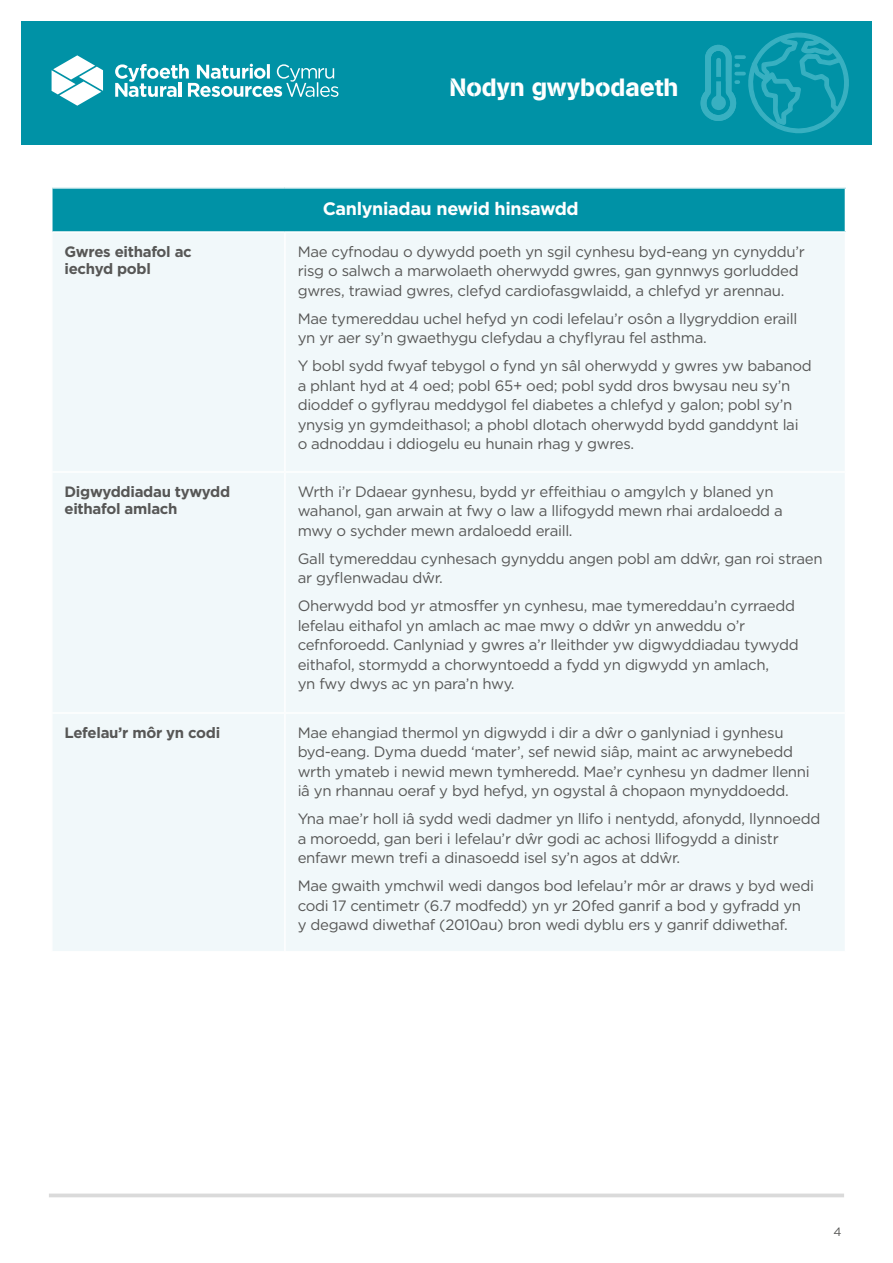
<style>
.page{position:relative;width:893px;height:1263px;background:#fff}
.page>*{position:absolute;margin:0;border:0;box-sizing:border-box;transform-origin:0 0}
.t1{font:24.75px "AG Book Stencil";color:#fff}
.t2{font:700 18px "Gotham";letter-spacing:-.02em;color:#fff}
.t3{font:15px/19.5px "Gotham";letter-spacing:-.02em;color:#575756}
.t4{font:700 15px/17.2px "Gotham";letter-spacing:-.02em;color:#575756}
.t5{font:12px "Gotham";color:#575756}
</style>
<div class="page">
<svg style="left:49px;top:1193px;width:795px;height:4px;fill:#dadada"></svg>
<div style="left:21px;top:21px;width:851px;height:124px;background:#0092a6"></div>
<svg style="left:52px;top:55px;width:51px;height:51px"></svg>
<svg style="left:115px;top:64px;width:223px;height:33px"></svg>
<svg style="left:700px;top:32px;width:149px;height:102px"></svg>
<div style="left:52px;top:188px;width:793px;height:44px;background:#0092a6"></div>
<div style="left:53px;top:233px;width:792px;height:718px;background:#f1f8fa"></div>
<hr style="left:51px;top:187px;width:234px;height:2px;background:#fff">
<hr style="left:51px;top:189px;width:2px;height:42px;background:#fff">
<hr style="left:285px;top:187px;width:561px;height:2px;background:#fff">
<hr style="left:51px;top:231px;width:234px;height:2px;background:#fff">
<hr style="left:285px;top:231px;width:561px;height:2px;background:#fff">
<hr style="left:284px;top:233px;width:2px;height:238px;background:#fff">
<hr style="left:51px;top:471px;width:234px;height:2px;background:#fff">
<hr style="left:285px;top:471px;width:561px;height:2px;background:#fff">
<hr style="left:284px;top:473px;width:2px;height:239px;background:#fff">
<hr style="left:51px;top:712px;width:234px;height:2px;background:#fff">
<hr style="left:285px;top:712px;width:561px;height:2px;background:#fff">
<hr style="left:284px;top:714px;width:2px;height:237px;background:#fff">
<h1 class="t1" style="left:449px;top:73px;width:231px">Nodyn gwybodaeth</h1>
<p class="t2" style="left:323px;top:197px;width:258px">Canlyniadau newid hinsawdd</p>
<p class="t4" style="left:65px;top:243px;width:129px">Gwres eithafol ac iechyd pobl</p>
<p class="t3" style="left:298px;top:241px;width:509px">Mae cyfnodau o dywydd poeth yn sgil cynhesu byd-eang yn cynyddu’r risg o salwch a marwolaeth oherwydd gwres, gan gynnwys gorludded gwres, trawiad gwres, clefyd cardiofasgwlaidd, a chlefyd yr arennau.</p>
<p class="t3" style="left:298px;top:308px;width:501px">Mae tymereddau uchel hefyd yn codi lefelau’r osôn a llygryddion eraill yn yr aer sy’n gwaethygu clefydau a chyflyrau fel asthma.</p>
<p class="t3" style="left:298px;top:356px;width:516px">Y bobl sydd fwyaf tebygol o fynd yn sâl oherwydd y gwres yw babanod a phlant hyd at 4 oed; pobl 65+ oed; pobl sydd dros bwysau neu sy’n dioddef o gyflyrau meddygol fel diabetes a chlefyd y galon; pobl sy’n ynysig yn gymdeithasol; a phobl dlotach oherwydd bydd ganddynt lai o adnoddau i ddiogelu eu hunain rhag y gwres.</p>
<p class="t4" style="left:65px;top:483px;width:167px">Digwyddiadau tywydd eithafol amlach</p>
<p class="t3" style="left:298px;top:481px;width:487px">Wrth i’r Ddaear gynhesu, bydd yr effeithiau o amgylch y blaned yn wahanol, gan arwain at fwy o law a llifogydd mewn rhai ardaloedd a mwy o sychder mewn ardaloedd eraill.</p>
<p class="t3" style="left:298px;top:548px;width:526px">Gall tymereddau cynhesach gynyddu angen pobl am ddŵr, gan roi straen ar gyflenwadau dŵr.</p>
<p class="t3" style="left:298px;top:596px;width:503px">Oherwydd bod yr atmosffer yn cynhesu, mae tymereddau’n cyrraedd lefelau eithafol yn amlach ac mae mwy o ddŵr yn anweddu o’r cefnforoedd. Canlyniad y gwres a’r lleithder yw digwyddiadau tywydd eithafol, stormydd a chorwyntoedd a fydd yn digwydd yn amlach,<br>yn fwy dwys ac yn para’n hwy.</p>
<p class="t4" style="left:65px;top:724px;width:157px">Lefelau’r môr yn codi</p>
<p class="t3" style="left:298px;top:722px;width:514px">Mae ehangiad thermol yn digwydd i dir a dŵr o ganlyniad i gynhesu byd-eang. Dyma duedd ‘mater’, sef newid siâp, maint ac arwynebedd wrth ymateb i newid mewn tymheredd. Mae’r cynhesu yn dadmer llenni iâ yn rhannau oeraf y byd hefyd, yn ogystal â chopaon mynyddoedd.</p>
<p class="t3" style="left:298px;top:809px;width:524px">Yna mae’r holl iâ sydd wedi dadmer yn llifo i nentydd, afonydd, llynnoedd a moroedd, gan beri i lefelau’r dŵr godi ac achosi llifogydd a dinistr enfawr mewn trefi a dinasoedd isel sy’n agos at ddŵr.</p>
<p class="t3" style="left:298px;top:876px;width:518px">Mae gwaith ymchwil wedi dangos bod lefelau’r môr ar draws y byd wedi codi 17 centimetr (6.7 modfedd) yn yr 20fed ganrif a bod y gyfradd yn<br>y degawd diwethaf (2010au) bron wedi dyblu ers y ganrif ddiwethaf.</p>
<p class="t5" style="left:833px;top:1224px;width:10px">4</p>
</div>
